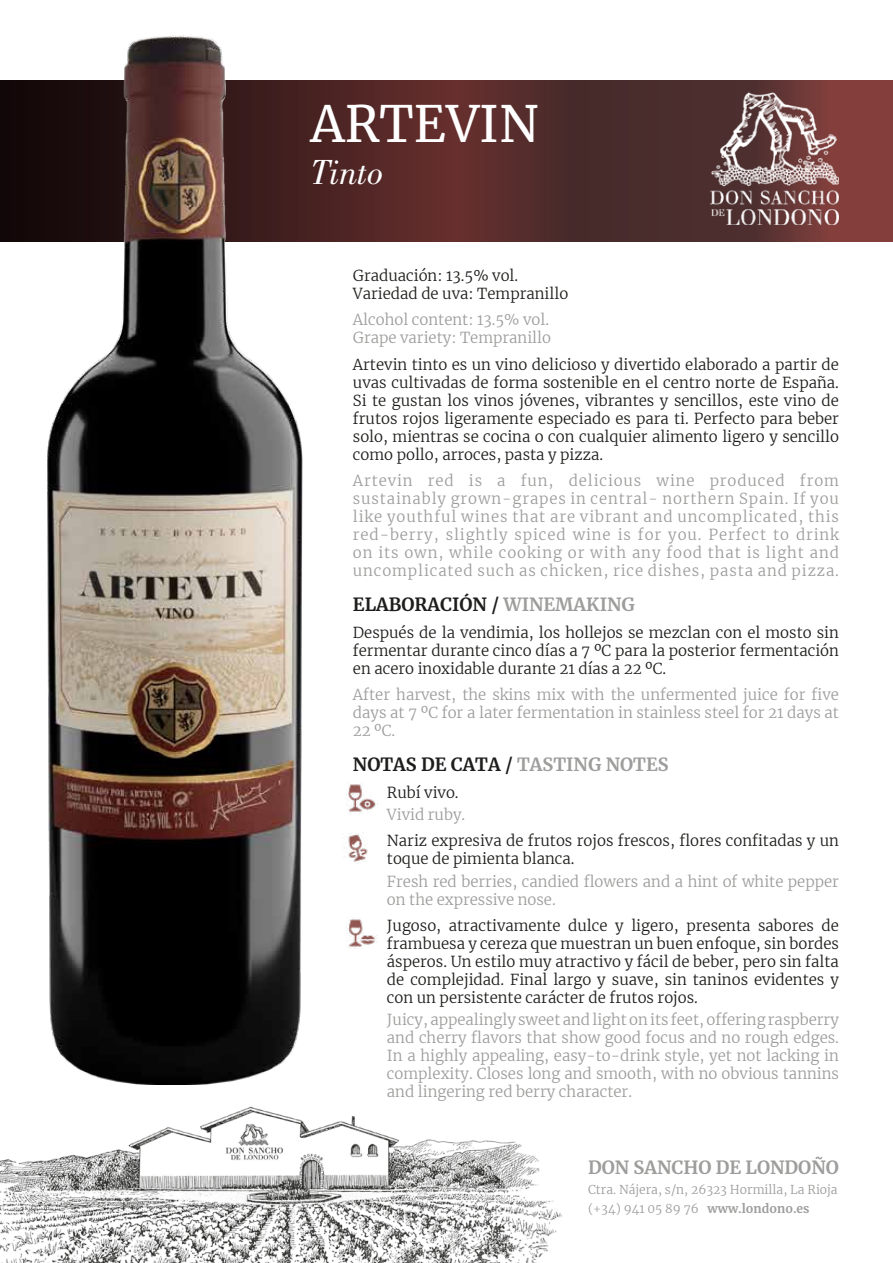
<style>
.page{position:relative;width:893px;height:1263px;background:#fff}
.page>*{position:absolute;margin:0;border:0;box-sizing:border-box;transform-origin:0 0}
.t1{font:49.5px "Merriweather";color:#fff}
.t2{font:italic 36px "Bodoni Std";color:#fff}
.t3{font:700 18px "Merriweather";color:#1d1d1b}
.t4{font:700 18px "Merriweather";color:#9d9d9c}
.t5{font:300 15px/18px "Merriweather";color:#1d1d1b;text-align:justify}
.t6{font:300 15px/18px "Merriweather";color:#9d9d9c;text-align:justify}
.t7{font:300 12.15px/18.1px "Merriweather";color:#9d9d9c}
.s1{color:#9d9d9c}
.s2{font-weight:700}
</style>
<div class="page">
<img style="left:0;top:1106px;width:561px;height:157px">
<svg style="left:0;top:81px;width:893px;height:161px;background:#522a29"></svg>
<img style="left:47px;top:35px;width:255px;height:1049px">
<img style="left:711px;top:93px;width:128px;height:132px">
<img style="left:346px;top:784px;width:30px;height:28px">
<img style="left:344px;top:833px;width:24px;height:30px">
<img style="left:346px;top:919px;width:31px;height:28px">
<h1 class="t1" style="left:310px;top:90px;width:230px">ARTEVIN</h1>
<h2 class="t2" style="left:310px;top:152px;width:75px">Tinto</h2>
<p class="t5" style="left:353px;top:266px;width:217px">Graduación: 13.5% vol.<br>Variedad de uva: Tempranillo</p>
<p class="t6" style="left:353px;top:310px;width:200px">Alcohol content: 13.5% vol.<br>Grape variety: Tempranillo</p>
<p class="t5" style="left:353px;top:355px;width:488px">Artevin tinto es un vino delicioso y divertido elaborado a partir de uvas cultivadas de forma sostenible en el centro norte de España.<br>Si te gustan los vinos jóvenes, vibrantes y sencillos, este vino de frutos rojos ligeramente especiado es para ti. Perfecto para beber solo, mientras se cocina o con cualquier alimento ligero y sencillo como pollo, arroces, pasta y pizza.</p>
<p class="t6" style="left:353px;top:471px;width:488px">Artevin red is a fun, delicious wine produced from sustainably grown-grapes in central- northern Spain. If you like youthful wines that are vibrant and uncomplicated, this red-berry, slightly spiced wine is for you. Perfect to drink on its own, while cooking or with any food that is light and uncomplicated such as chicken, rice dishes, pasta and pizza.</p>
<p class="t3" style="left:353px;top:592px;width:283px">ELABORACIÓN / <span class="s1">WINEMAKING</span></p>
<p class="t5" style="left:353px;top:623px;width:488px">Después de la vendimia, los hollejos se mezclan con el mosto sin fermentar durante cinco días a 7 ºC para la posterior fermentación en acero inoxidable durante 21 días a 22 ºC.</p>
<p class="t6" style="left:353px;top:685px;width:488px">After harvest, the skins mix with the unfermented juice for five days at 7 ºC for a later fermentation in stainless steel for 21 days at 22 ºC.</p>
<p class="t3" style="left:353px;top:752px;width:317px">NOTAS DE CATA / <span class="s1">TASTING NOTES</span></p>
<p class="t5" style="left:387px;top:783px;width:73px">Rubí vivo.</p>
<p class="t6" style="left:387px;top:805px;width:80px">Vivid ruby.</p>
<p class="t5" style="left:387px;top:831px;width:453px">Nariz expresiva de frutos rojos frescos, flores confitadas y un toque de pimienta blanca.</p>
<p class="t6" style="left:387px;top:872px;width:453px">Fresh red berries, candied flowers and a hint of white pepper on the expressive nose.</p>
<p class="t5" style="left:387px;top:916px;width:454px">Jugoso, atractivamente dulce y ligero, presenta sabores de frambuesa y cereza que muestran un buen enfoque, sin bordes ásperos. Un estilo muy atractivo y fácil de beber, pero sin falta de complejidad. Final largo y suave, sin taninos evidentes y con un persistente carácter de frutos rojos.</p>
<p class="t6" style="left:387px;top:1010px;width:454px">Juicy, appealingly sweet and light on its feet, offering raspberry and cherry flavors that show good focus and no rough edges.<br>In a highly appealing, easy-to-drink style, yet not lacking in complexity. Closes long and smooth, with no obvious tannins and lingering red berry character.</p>
<p class="t4" style="left:588px;top:1155px;width:252px">DON SANCHO DE LONDOÑO</p>
<p class="t7" style="left:588px;top:1180px;width:251px">Ctra. Nájera, s/n, 26323 Hormilla, La Rioja (+34) 941 05 89 76 <span class="s2">www.londono.es</span></p>
</div>
